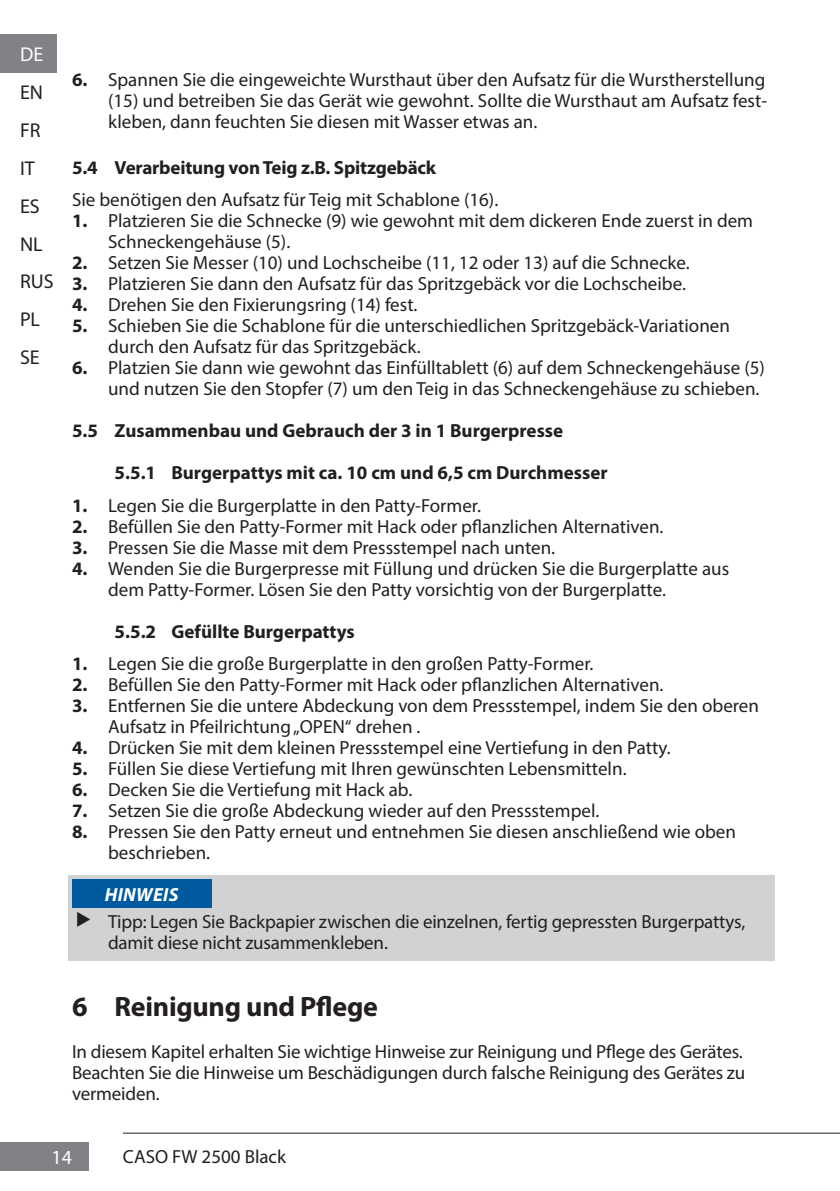
<style>
.page{position:relative;width:840px;height:1191px;background:#fff}
.page>*{position:absolute;margin:0;border:0;box-sizing:border-box;transform-origin:0 0}
.t1{font:700 28px "Myriad Pro";letter-spacing:-.01em;color:#231f20}
.t2{font:20px/38px "Myriad Pro";color:#231f20}
.t3{font:20px "Myriad Pro";color:#fff}
.t4{font:19px/21px "Myriad Pro";color:#231f20}
.t5{font:700 19px "Myriad Pro";color:#231f20}
.t6{font:italic 700 19px "Myriad Pro";letter-spacing:.02em;color:#fff}
.s1{font-weight:700}
</style>
<div class="page">
<div style="left:0;top:1141px;width:89px;height:29px;background:#808285"></div>
<hr style="left:123px;top:1132px;width:716px;height:1px;background:#231f20">
<div style="left:0;top:34px;width:57px;height:38px;background:#808285"></div>
<div style="left:68px;top:875px;width:705px;height:86px;background:#d1d2d4"></div>
<div style="left:72px;top:880px;width:139px;height:28px;background:#015a9d"></div>
<p class="t3" style="left:20px;top:41px;width:25px">DE</p>
<p class="t2" style="left:20px;top:72px;width:24px">EN<br>FR<br>IT</p>
<p class="t2" style="left:20px;top:186px;width:21px">ES</p>
<p class="t2" style="left:20px;top:224px;width:24px">NL</p>
<p class="t2" style="left:20px;top:262px;width:35px">RUS</p>
<p class="t2" style="left:20px;top:300px;width:22px">PL</p>
<p class="t2" style="left:20px;top:338px;width:21px">SE</p>
<p class="t4" style="left:108px;top:69px;width:660px;text-align:justify;text-indent:-36px"><span class="s1">6.</span> Spannen Sie die eingeweichte Wursthaut über den Aufsatz für die Wurstherstellung (15) und betreiben Sie das Gerät wie gewohnt. Sollte die Wursthaut am Aufsatz fest&shy;kleben, dann feuchten Sie diesen mit Wasser etwas an.</p>
<p class="t5" style="left:72px;top:155px;width:365px">5.4 Verarbeitung von Teig z.B. Spitzgebäck</p>
<p class="t4" style="left:72px;top:189px;width:427px">Sie benötigen den Aufsatz für Teig mit Schablone (16).</p>
<p class="t4" style="left:108px;top:210px;width:646px;text-indent:-36px"><span class="s1">1.</span> Platzieren Sie die Schnecke (9) wie gewohnt mit dem dickeren Ende zuerst in dem<br>Schneckengehäuse (5).</p>
<p class="t4" style="left:72px;top:252px;width:618px"><span class="s1">2.</span> Setzen Sie Messer (10) und Lochscheibe (11, 12 oder 13) auf die Schnecke.</p>
<p class="t4" style="left:72px;top:273px;width:615px"><span class="s1">3.</span> Platzieren Sie dann den Aufsatz für das Spritzgebäck vor die Lochscheibe.</p>
<p class="t4" style="left:72px;top:294px;width:347px"><span class="s1">4.</span> Drehen Sie den Fixierungsring (14) fest.</p>
<p class="t4" style="left:108px;top:315px;width:623px;text-indent:-36px"><span class="s1">5.</span> Schieben Sie die Schablone für die unterschiedlichen Spritzgebäck-Variationen durch den Aufsatz für das Spritzgebäck.</p>
<p class="t4" style="left:72px;top:357px;width:694px;text-align:right"><span class="s1">6.</span> Platzien Sie dann wie gewohnt das Einfülltablett (6) auf dem Schneckengehäuse (5) und nutzen Sie den Stopfer (7) um den Teig in das Schneckengehäuse zu schieben.</p>
<p class="t5" style="left:72px;top:418px;width:492px">5.5 Zusammenbau und Gebrauch der 3 in 1 Burgerpresse</p>
<p class="t5" style="left:115px;top:460px;width:494px">5.5.1 Burgerpattys mit ca. 10 cm und 6,5 cm Durchmesser</p>
<p class="t4" style="left:72px;top:494px;width:410px"><span class="s1">1.</span> Legen Sie die Burgerplatte in den Patty-Former.</p>
<p class="t4" style="left:72px;top:515px;width:592px"><span class="s1">2.</span> Befüllen Sie den Patty-Former mit Hack oder pflanzlichen Alternativen.</p>
<p class="t4" style="left:72px;top:536px;width:484px"><span class="s1">3.</span> Pressen Sie die Masse mit dem Pressstempel nach unten.</p>
<p class="t4" style="left:108px;top:557px;width:622px;text-indent:-36px"><span class="s1">4.</span> Wenden Sie die Burgerpresse mit Füllung und drücken Sie die Burgerplatte aus dem Patty-Former. Lösen Sie den Patty vorsichtig von der Burgerplatte.</p>
<p class="t5" style="left:115px;top:619px;width:241px">5.5.2 Gefüllte Burgerpattys</p>
<p class="t4" style="left:72px;top:653px;width:522px"><span class="s1">1.</span> Legen Sie die große Burgerplatte in den großen Patty-Former.</p>
<p class="t4" style="left:72px;top:674px;width:592px"><span class="s1">2.</span> Befüllen Sie den Patty-Former mit Hack oder pflanzlichen Alternativen.</p>
<p class="t4" style="left:108px;top:695px;width:652px;text-indent:-36px"><span class="s1">3.</span> Entfernen Sie die untere Abdeckung von dem Pressstempel, indem Sie den oberen<br>Aufsatz in Pfeilrichtung „OPEN“ drehen .</p>
<p class="t4" style="left:72px;top:737px;width:599px"><span class="s1">4.</span> Drücken Sie mit dem kleinen Pressstempel eine Vertiefung in den Patty.</p>
<p class="t4" style="left:72px;top:758px;width:555px"><span class="s1">5.</span> Füllen Sie diese Vertiefung mit Ihren gewünschten Lebensmitteln.</p>
<p class="t4" style="left:72px;top:779px;width:341px"><span class="s1">6.</span> Decken Sie die Vertiefung mit Hack ab.</p>
<p class="t4" style="left:72px;top:800px;width:528px"><span class="s1">7.</span> Setzen Sie die große Abdeckung wieder auf den Pressstempel.</p>
<p class="t4" style="left:108px;top:821px;width:629px;text-indent:-36px"><span class="s1">8.</span> Pressen Sie den Patty erneut und entnehmen Sie diesen anschließend wie oben beschrieben.</p>
<p class="t6" style="left:105px;top:882px;width:75px">HINWEIS</p>
<p class="t4" style="left:108px;top:910px;width:638px">Tipp: Legen Sie Backpapier zwischen die einzelnen, fertig gepressten Burgerpattys, damit diese nicht zusammenkleben.</p>
<h1 class="t1" style="left:72px;top:988px;width:307px">6 Reinigung und Pflege</h1>
<p class="t4" style="left:72px;top:1041px;width:674px">In diesem Kapitel erhalten Sie wichtige Hinweise zur Reinigung und Pflege des Gerätes.<br>Beachten Sie die Hinweise um Beschädigungen durch falsche Reinigung des Gerätes zu vermeiden.</p>
<p class="t3" style="left:51px;top:1144px;width:22px">14</p>
<p class="t4" style="left:123px;top:1145px;width:164px">CASO FW 2500 Black</p>
</div>
